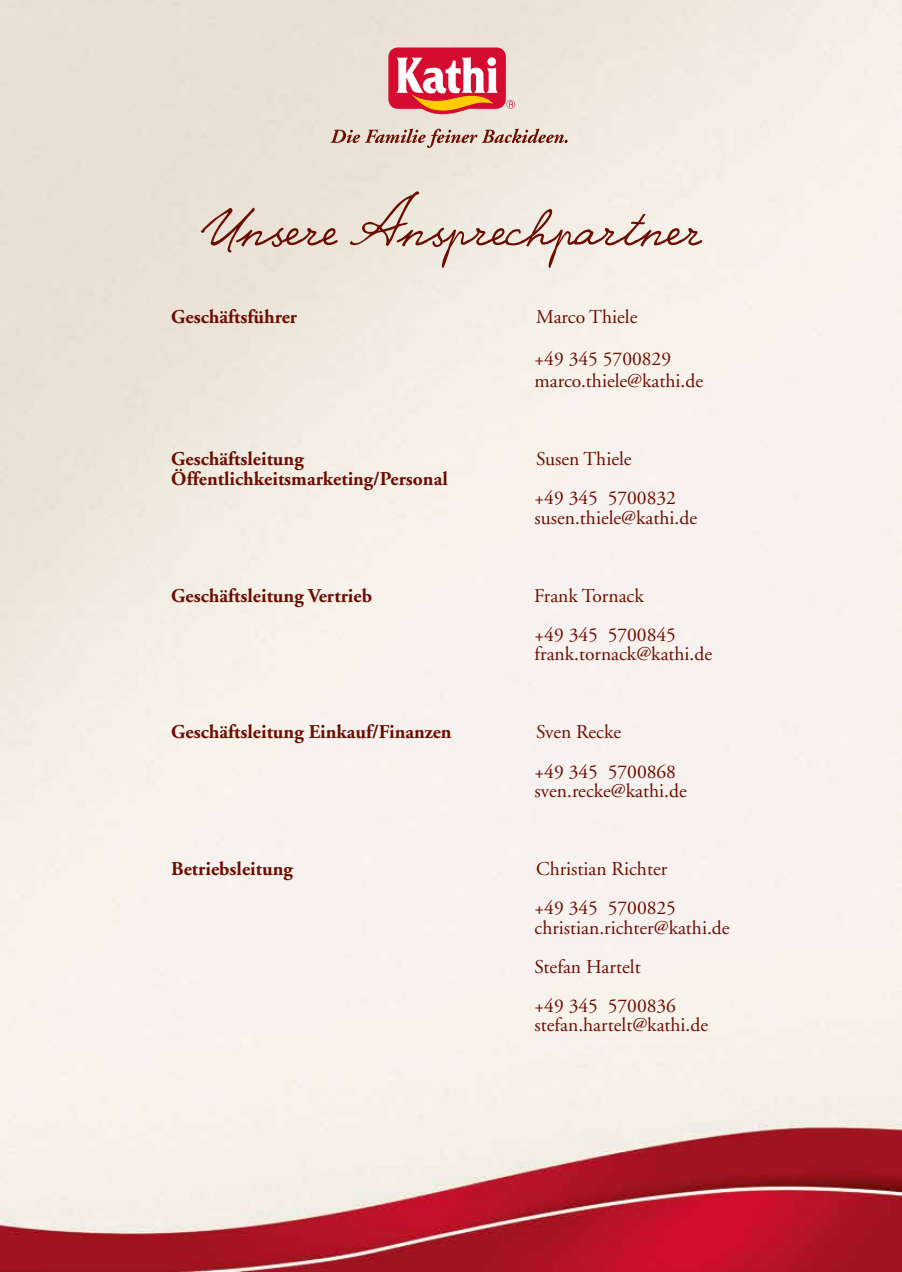
<style>
.page{position:relative;width:902px;height:1272px;background:#fff}
.page>*{position:absolute;margin:0;border:0;box-sizing:border-box;transform-origin:0 0}
.t1{font:102px "WIP Grand Ma EUTT";color:#6d0c00}
.t2{font:19.5px/39px "Adobe Garamond";color:#6d0c00}
.t3{font:700 19.5px "Adobe Garamond";color:#6d0c00}
</style>
<div class="page">
<img style="left:0;top:0;width:901px;height:1271px">
<svg style="left:388px;top:47px;width:127px;height:67px"></svg>
<svg style="left:330px;top:129px;width:237px;height:19px;background:#cdb1a6"></svg>
<h1 class="t1" style="left:208px;top:177px;width:494px">Unsere Ansprechpartner</h1>
<p class="t3" style="left:171px;top:306px;width:127px">Geschäftsführer</p>
<p class="t2" style="left:534px;top:296px;width:138px;line-height:42px">Marco Thiele<br>+49 345 5700829</p>
<p class="t2" style="left:534px;top:362px;width:170px">marco.thiele@kathi.de</p>
<p class="t3" style="left:171px;top:448px;width:134px">Geschäftsleitung</p>
<p class="t2" style="left:536px;top:440px;width:97px">Susen Thiele</p>
<p class="t3" style="left:171px;top:468px;width:278px">Öffentlichkeitsmarketing/Personal</p>
<p class="t2" style="left:534px;top:489px;width:164px;line-height:19.5px">+49 345 5700832 susen.thiele@kathi.de</p>
<p class="t3" style="left:171px;top:585px;width:202px">Geschäftsleitung Vertrieb</p>
<p class="t2" style="left:534px;top:576px;width:143px">Frank Tornack +49 345 5700845</p>
<p class="t2" style="left:534px;top:635px;width:179px">frank.tornack@kathi.de</p>
<p class="t3" style="left:171px;top:721px;width:282px">Geschäftsleitung Einkauf/Finanzen</p>
<p class="t2" style="left:534px;top:713px;width:143px">Sven Recke<br>+49 345 5700868</p>
<p class="t2" style="left:534px;top:771px;width:154px">sven.recke@kathi.de</p>
<p class="t3" style="left:171px;top:858px;width:123px">Betriebsleitung</p>
<p class="t2" style="left:534px;top:849px;width:143px">Christian Richter +49 345 5700825</p>
<p class="t2" style="left:534px;top:908px;width:196px">christian.richter@kathi.de<br>Stefan Hartelt<br>+49 345 5700836</p>
<p class="t2" style="left:534px;top:1005px;width:175px">stefan.hartelt@kathi.de</p>
</div>
